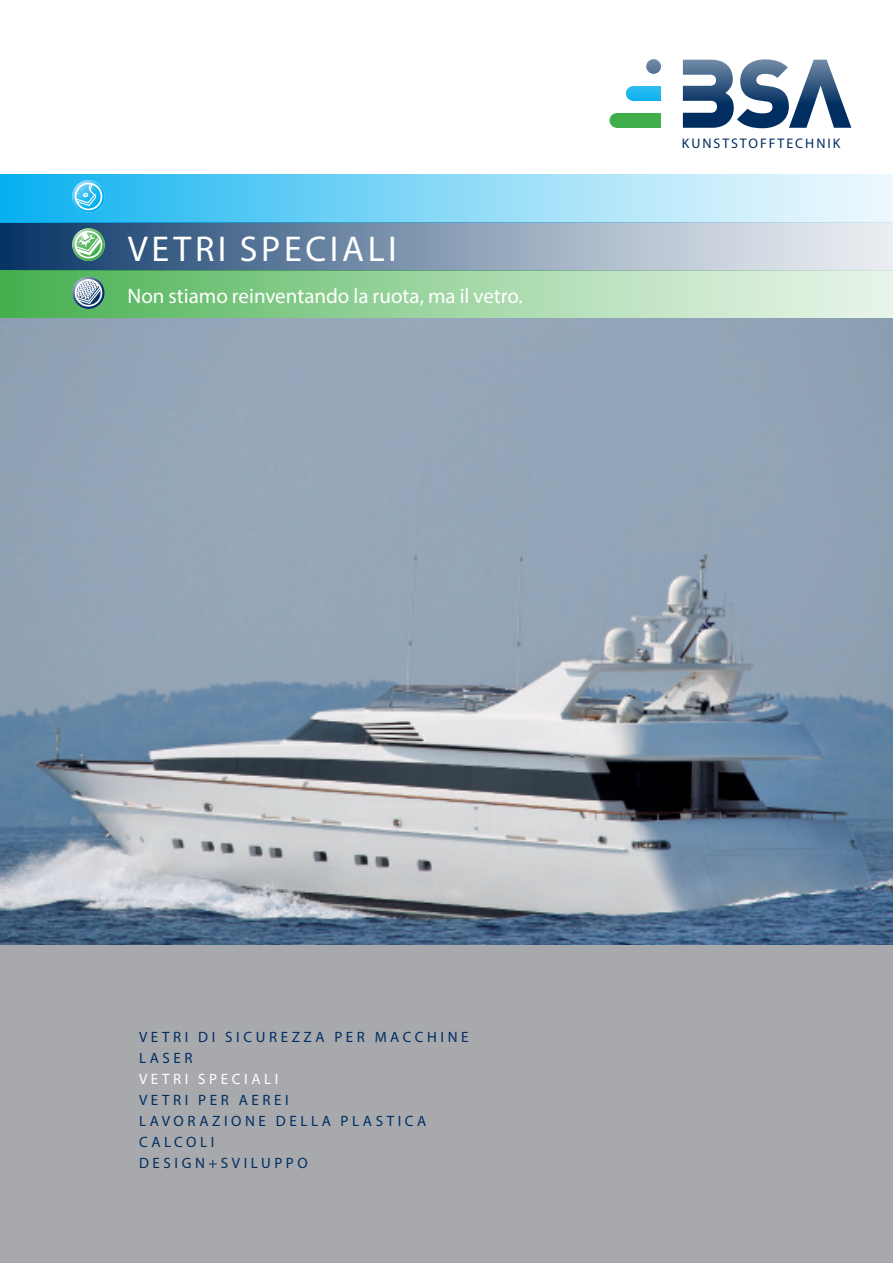
<style>
.page{position:relative;width:893px;height:1263px;background:#fff}
.page>*{position:absolute;margin:0;border:0;box-sizing:border-box;transform-origin:0 0}
.Oberthemen{font:36px "Myriad Pro";letter-spacing:.1em;color:#fff}
.Themenspruch{font:21px "Myriad Pro";color:#fff}
.Inhalte{font:15px "Myriad Pro";letter-spacing:.24em;color:#002e61}
.Inhalte-2{font:15px "Myriad Pro";letter-spacing:.24em;color:#fff}
.t1{font:13.95px "Myriad Pro";letter-spacing:.14em;color:#002e61}
</style>
<div class="page">
<div style="left:0;top:223px;width:893px;height:48px;background:linear-gradient(to right,#103b6a,#f7f8fa)"></div>
<div style="left:0;top:944px;width:893px;height:319px;background:#a8a9ad"></div>
<svg style="left:683px;top:104px;width:168px;height:24px"></svg>
<div style="left:617px;top:113px;width:44px;height:15px;background:#40ae49"></div>
<div style="left:609px;top:113px;width:15px;height:15px;background:#40ae49;border-radius:50%"></div>
<svg style="left:625px;top:59px;width:218px;height:45px"></svg>
<div style="left:0;top:174px;width:893px;height:49px;background:linear-gradient(to right,#10b3f0,#f9fdfe)"></div>
<div style="left:0;top:271px;width:893px;height:48px;background:linear-gradient(to right,#4ab253,#eff8f0)"></div>
<img style="left:0;top:319px;width:893px;height:625px">
<svg style="left:72px;top:228px;width:33px;height:33px"></svg>
<svg style="left:72px;top:277px;width:33px;height:32px"></svg>
<svg style="left:72px;top:180px;width:33px;height:33px"></svg>
<p class="Oberthemen" style="left:128px;top:226px;width:270px">VETRI SPECIALI</p>
<p class="Themenspruch" style="left:128px;top:283px;width:397px">Non stiamo reinventando la ruota, ma il vetro.</p>
<p class="t1" style="left:682px;top:135px;width:160px">KUNSTSTOFFTECHNIK</p>
<p class="Inhalte" style="left:139px;top:1028px;width:331px">VETRI DI SICUREZZA PER MACCHINE</p>
<p class="Inhalte" style="left:139px;top:1049px;width:55px">LASER</p>
<p class="Inhalte-2" style="left:139px;top:1070px;width:141px">VETRI SPECIALI</p>
<p class="Inhalte" style="left:139px;top:1091px;width:151px">VETRI PER AEREI</p>
<p class="Inhalte" style="left:139px;top:1112px;width:289px">LAVORAZIONE DELLA PLASTICA</p>
<p class="Inhalte" style="left:139px;top:1133px;width:77px">CALCOLI</p>
<p class="Inhalte" style="left:139px;top:1154px;width:170px">DESIGN+SVILUPPO</p>
</div>
